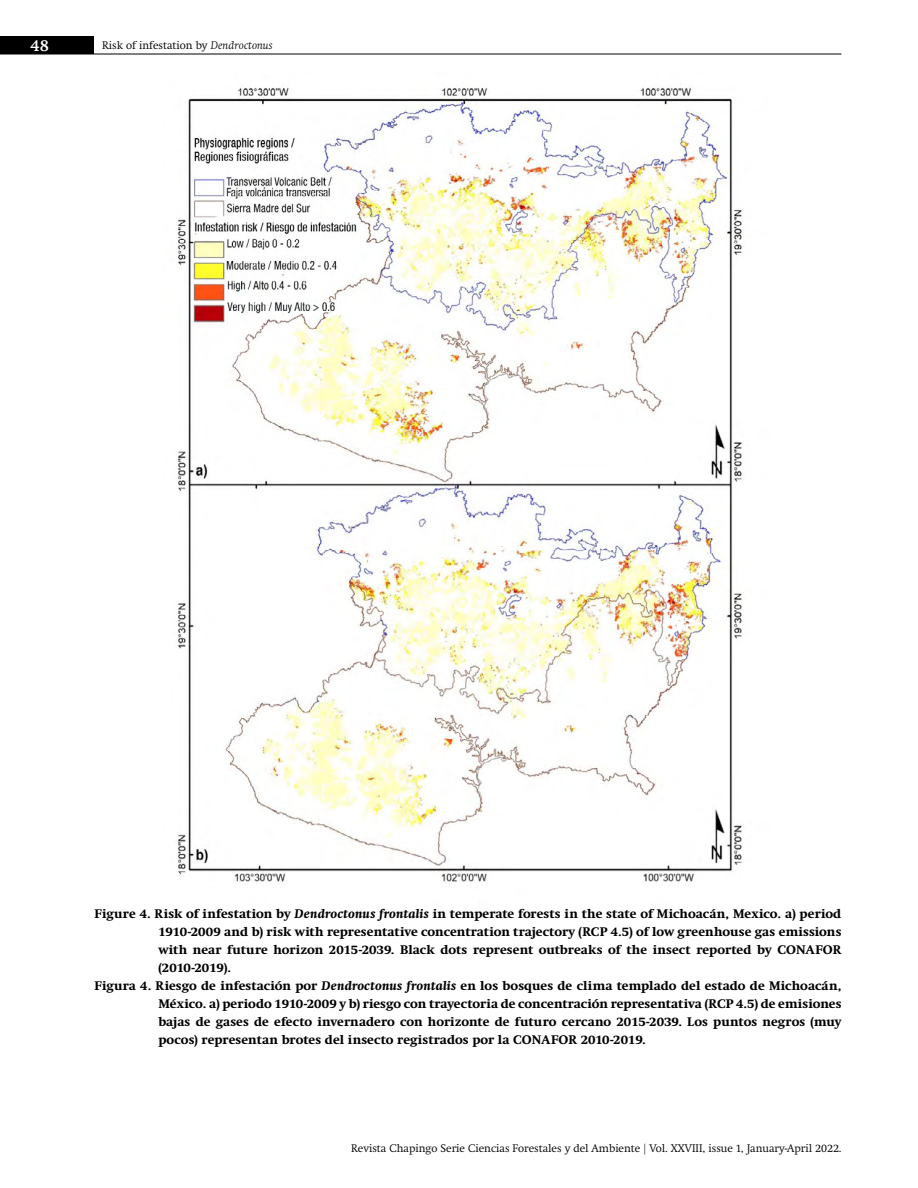
<style>
.page{position:relative;width:918px;height:1188px;background:#fff}
.page>*{position:absolute;margin:0;border:0;box-sizing:border-box;transform-origin:0 0}
.t1{font:600 16.5px "Swift Neue LT Pro";color:#fff}
.t2{font:700 12.75px "Swift Neue LT Pro";letter-spacing:.005em;color:#000}
.t3{font:300 11.25px "Swift Neue LT Pro";color:#000}
.s1{font-style:italic}
</style>
<div class="page">
<hr style="left:0;top:54px;width:841px;height:1px;background:#000">
<div style="left:0;top:36px;width:94px;height:18px;background:#000"></div>
<img style="left:177px;top:85px;width:566px;height:797px">
<p class="t1" style="left:31px;top:35px;width:20px">48</p>
<p class="t3" style="left:102px;top:39px;width:172px">Risk of infestation by <span class="s1">Dendroctonus</span></p>
<p class="t2" style="left:95px;top:906px;width:748px">Figure 4. Risk of infestation by <span class="s1">Dendroctonus frontalis</span> in temperate forests in the state of Michoacán, Mexico. a) period</p>
<p class="t2" style="left:158px;top:924px;width:685px">1910-2009 and b) risk with representative concentration trajectory (RCP 4.5) of low greenhouse gas emissions</p>
<p class="t2" style="left:158px;top:942px;width:685px">with near future horizon 2015-2039. Black dots represent outbreaks of the insect reported by CONAFOR</p>
<p class="t2" style="left:158px;top:960px;width:74px">(2010-2019).</p>
<p class="t2" style="left:95px;top:978px;width:748px">Figura 4. Riesgo de infestación por <span class="s1">Dendroctonus frontalis</span> en los bosques de clima templado del estado de Michoacán,</p>
<p class="t2" style="left:158px;top:996px;width:685px">México. a) periodo 1910-2009 y b) riesgo con trayectoria de concentración representativa (RCP 4.5) de emisiones</p>
<p class="t2" style="left:158px;top:1014px;width:685px">bajas de gases de efecto invernadero con horizonte de futuro cercano 2015-2039. Los puntos negros (muy</p>
<p class="t2" style="left:158px;top:1032px;width:489px">pocos) representan brotes del insecto registrados por la CONAFOR 2010-2019.</p>
<p class="t3" style="left:351px;top:1142px;width:492px">Revista Chapingo Serie Ciencias Forestales y del Ambiente | Vol. XXVIII, issue 1, January-April 2022.</p>
</div>
